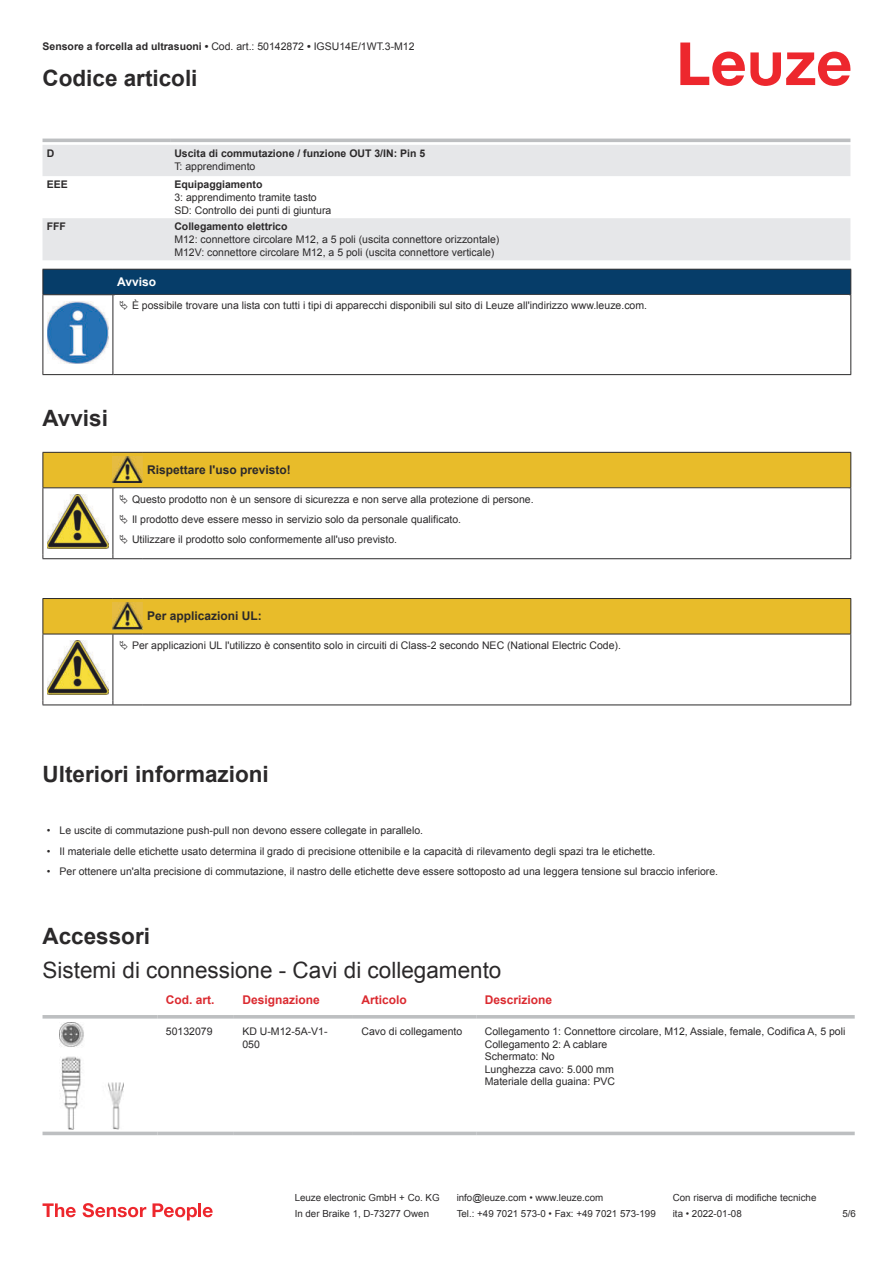
<style>
.page{position:relative;width:893px;height:1263px;background:#fff}
.page>*{position:absolute;margin:0;border:0;box-sizing:border-box;transform-origin:0 0}
.t1{font:700 22.5px "Arial";color:#2b292a}
.t2{font:22.5px "Arial";color:#2b292a}
.t3{font:700 12px "Arial";color:#2b292a}
.t4{font:700 12px "Arial";color:#db2a30}
.t5{font:700 12px "Arial";color:#fff}
.t6{font:10.5px/12.6px "Arial";color:#2b292a}
.t7{font:700 10.5px "Arial";color:#2b292a}
.t8{font:9.75px "Arial";color:#2b292a}
.s1{font-weight:700}
</style>
<div class="page">
<svg style="left:680px;top:43px;width:170px;height:43px"></svg>
<svg style="left:43px;top:138px;width:807px;height:1px"></svg>
<svg style="left:43px;top:145px;width:807px;height:115px;fill:#e6e7e9"></svg>
<hr style="left:43px;top:139px;width:127px;height:3px;background:#bdbfc1">
<hr style="left:170px;top:139px;width:680px;height:3px;background:#bdbfc1">
<svg style="left:43px;top:1018px;width:812px;height:118px"></svg>
<hr style="left:43px;top:1015px;width:114px;height:3px;background:#bdbfc1">
<hr style="left:157px;top:1015px;width:77px;height:3px;background:#bdbfc1">
<hr style="left:234px;top:1015px;width:119px;height:3px;background:#bdbfc1">
<hr style="left:353px;top:1015px;width:123px;height:3px;background:#bdbfc1">
<hr style="left:476px;top:1015px;width:379px;height:3px;background:#bdbfc1">
<svg style="left:43px;top:1131px;width:114px;height:4px"></svg>
<svg style="left:157px;top:1131px;width:77px;height:4px"></svg>
<svg style="left:234px;top:1131px;width:119px;height:4px"></svg>
<svg style="left:353px;top:1131px;width:123px;height:4px"></svg>
<svg style="left:476px;top:1131px;width:379px;height:4px;background:#c7c9ca"></svg>
<img style="left:59px;top:1023px;width:65px;height:106px">
<svg style="left:43px;top:1203px;width:33px;height:14px"></svg>
<svg style="left:83px;top:1203px;width:63px;height:14px"></svg>
<svg style="left:153px;top:1203px;width:44px;height:17px"></svg>
<hr style="left:198px;top:1203px;width:3px;height:14px;background:#ed272d">
<svg style="left:203px;top:1207px;width:10px;height:10px"></svg>
<div style="left:43px;top:269px;width:808px;height:26px;background:#063d69"></div>
<hr style="left:113px;top:294px;width:738px;height:1px;background:#2b292a">
<hr style="left:43px;top:295px;width:1px;height:75px;background:#2b292a">
<hr style="left:113px;top:295px;width:1px;height:75px;background:#2b292a">
<hr style="left:850px;top:295px;width:1px;height:75px;background:#2b292a">
<hr style="left:43px;top:374px;width:70px;height:1px;background:#2b292a">
<hr style="left:113px;top:374px;width:738px;height:1px;background:#2b292a">
<img style="left:47px;top:301px;width:61px;height:63px">
<hr style="left:43px;top:558px;width:70px;height:1px;background:#2b292a">
<hr style="left:113px;top:558px;width:30px;height:1px;background:#2b292a">
<hr style="left:143px;top:558px;width:708px;height:1px;background:#2b292a">
<div style="left:44px;top:599px;width:806px;height:35px;background:#e8bc2a"></div>
<hr style="left:43px;top:598px;width:70px;height:1px;background:#2b292a">
<hr style="left:43px;top:599px;width:1px;height:35px;background:#2b292a">
<hr style="left:43px;top:634px;width:70px;height:1px;background:#2b292a">
<hr style="left:113px;top:598px;width:30px;height:1px;background:#2b292a">
<hr style="left:113px;top:634px;width:30px;height:1px;background:#2b292a">
<hr style="left:143px;top:598px;width:708px;height:1px;background:#2b292a">
<hr style="left:850px;top:599px;width:1px;height:35px;background:#2b292a">
<hr style="left:143px;top:634px;width:708px;height:1px;background:#2b292a">
<hr style="left:43px;top:634px;width:1px;height:66px;background:#2b292a">
<hr style="left:113px;top:634px;width:1px;height:66px;background:#2b292a">
<hr style="left:850px;top:634px;width:1px;height:66px;background:#2b292a">
<hr style="left:43px;top:704px;width:70px;height:1px;background:#2b292a">
<hr style="left:113px;top:704px;width:30px;height:1px;background:#2b292a">
<hr style="left:143px;top:704px;width:708px;height:1px;background:#2b292a">
<img style="left:113px;top:603px;width:30px;height:26px">
<img style="left:47px;top:640px;width:61px;height:54px">
<svg style="left:43px;top:452px;width:808px;height:106px"></svg>
<p class="t6" style="left:43px;top:41px;width:374px"><span class="s1">Sensore a forcella ad ultrasuoni •</span> Cod. art.: 50142872 <span class="s1">•</span> IGSU14E/1WT.3-M12</p>
<h1 class="t1" style="left:43px;top:70px;width:157px">Codice articoli</h1>
<p class="t7" style="left:47px;top:149px;width:9px">D</p>
<p class="t7" style="left:174px;top:149px;width:252px">Uscita di commutazione / funzione OUT 3/IN: Pin 5</p>
<p class="t6" style="left:174px;top:161px;width:83px">T: apprendimento</p>
<p class="t7" style="left:47px;top:181px;width:23px">EEE</p>
<p class="t7" style="left:174px;top:181px;width:90px">Equipaggiamento</p>
<p class="t6" style="left:174px;top:192px;width:158px">3: apprendimento tramite tasto<br>SD: Controllo dei punti di giuntura</p>
<p class="t7" style="left:47px;top:223px;width:21px">FFF</p>
<p class="t7" style="left:174px;top:223px;width:115px">Collegamento elettrico</p>
<p class="t6" style="left:174px;top:234px;width:327px">M12: connettore circolare M12, a 5 poli (uscita connettore orizzontale)<br>M12V: connettore circolare M12, a 5 poli (uscita connettore verticale)</p>
<p class="t5" style="left:117px;top:277px;width:40px">Avviso</p>
<p class="t6" style="left:132px;top:300px;width:517px">È possibile trovare una lista con tutti i tipi di apparecchi disponibili sul sito di Leuze all'indirizzo www.leuze.com.</p>
<h1 class="t1" style="left:43px;top:409px;width:67px">Avvisi</h1>
<p class="t3" style="left:147px;top:465px;width:145px">Rispettare l'uso previsto!</p>
<p class="t6" style="left:132px;top:490px;width:403px;line-height:20.2px">Questo prodotto non è un sensore di sicurezza e non serve alla protezione di persone.<br>Il prodotto deve essere messo in servizio solo da personale qualificato.<br>Utilizzare il prodotto solo conformemente all'uso previsto.</p>
<p class="t3" style="left:147px;top:612px;width:116px">Per applicazioni UL:</p>
<p class="t6" style="left:132px;top:640px;width:490px">Per applicazioni UL l'utilizzo è consentito solo in circuiti di Class-2 secondo NEC (National Electric Code).</p>
<h1 class="t1" style="left:43px;top:765px;width:228px">Ulteriori informazioni</h1>
<p class="t6" style="left:47px;top:825px;width:378px">• Le uscite di commutazione push-pull non devono essere collegate in parallelo.</p>
<p class="t6" style="left:47px;top:846px;width:610px">• Il materiale delle etichette usato determina il grado di precisione ottenibile e la capacità di rilevamento degli spazi tra le etichette.</p>
<p class="t6" style="left:47px;top:866px;width:673px">• Per ottenere un'alta precisione di commutazione, il nastro delle etichette deve essere sottoposto ad una leggera tensione sul braccio inferiore.</p>
<h1 class="t1" style="left:43px;top:928px;width:109px">Accessori</h1>
<h1 class="t2" style="left:43px;top:961px;width:460px">Sistemi di connessione - Cavi di collegamento</h1>
<p class="t4" style="left:166px;top:995px;width:50px">Cod. art.</p>
<p class="t4" style="left:242px;top:995px;width:79px">Designazione</p>
<p class="t4" style="left:361px;top:995px;width:47px">Articolo</p>
<p class="t4" style="left:485px;top:995px;width:69px">Descrizione</p>
<p class="t6" style="left:166px;top:1026px;width:48px">50132079</p>
<p class="t6" style="left:242px;top:1026px;width:87px">KD U-M12-5A-V1-<br>050</p>
<p class="t6" style="left:361px;top:1026px;width:102px">Cavo di collegamento</p>
<p class="t6" style="left:485px;top:1026px;width:362px">Collegamento 1: Connettore circolare, M12, Assiale, female, Codifica A, 5 poli Collegamento 2: A cablare<br>Schermato: No<br>Lunghezza cavo: 5.000 mm<br>Materiale della guaina: PVC</p>
<p class="t8" style="left:295px;top:1194px;width:146px">Leuze electronic GmbH + Co. KG</p>
<p class="t8" style="left:457px;top:1194px;width:148px">info@leuze.com • www.leuze.com</p>
<p class="t8" style="left:673px;top:1194px;width:145px">Con riserva di modifiche tecniche</p>
<p class="t8" style="left:295px;top:1210px;width:136px">In der Braike 1, D-73277 Owen</p>
<p class="t8" style="left:457px;top:1210px;width:201px">Tel.: +49 7021 573-0 • Fax: +49 7021 573-199</p>
<p class="t8" style="left:673px;top:1210px;width:70px">ita • 2022-01-08</p>
<p class="t8" style="left:842px;top:1210px;width:15px">5 /6</p>
</div>
